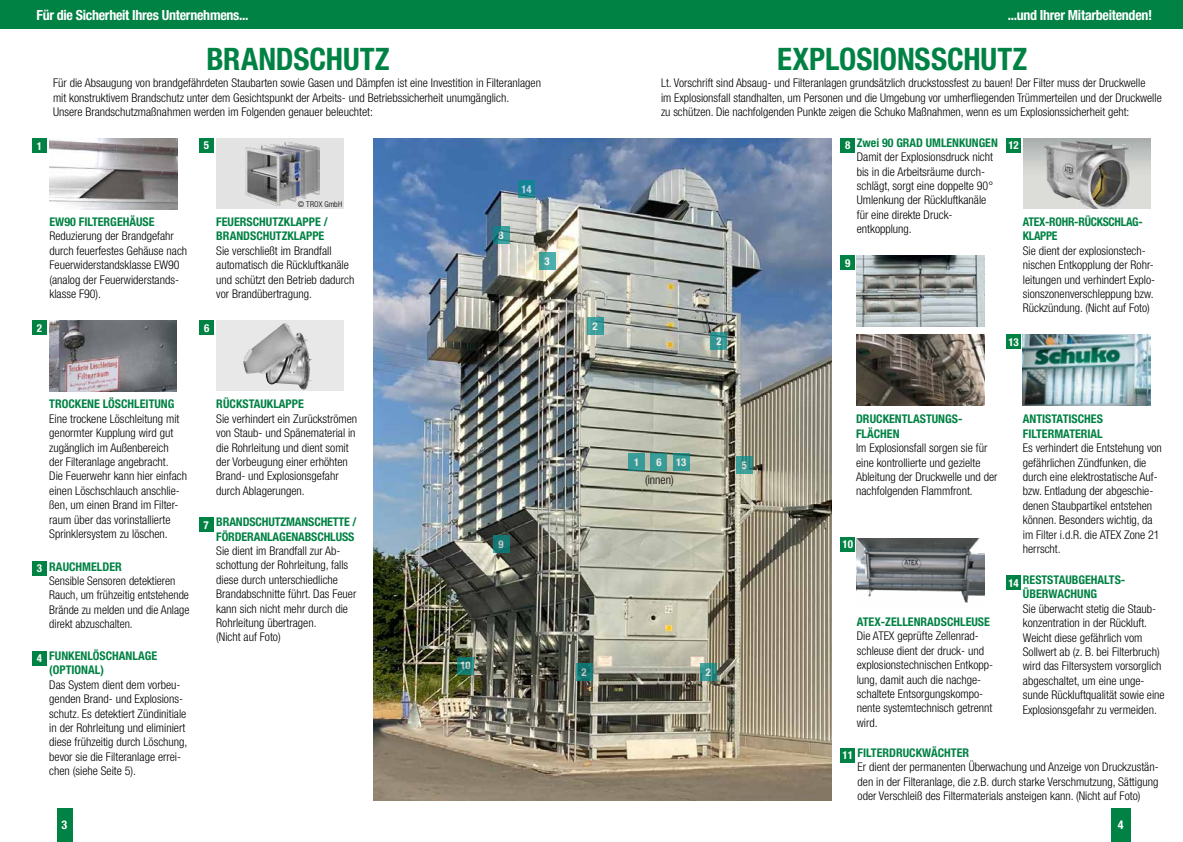
<style>
.page{position:relative;width:1183px;height:842px;background:#fff}
.page>*{position:absolute;margin:0;border:0;box-sizing:border-box;transform-origin:0 0}
.t1{font:700 condensed 31px "Helvetica Neue LT Pro";color:#008244}
.t2{font:700 condensed 14px "Helvetica Neue LT Pro";letter-spacing:-.02em;color:#fff}
.t3{font:300 condensed 12px/14.4px "Helvetica Neue LT Pro";color:#000}
.t4{font:700 condensed 12px/14.4px "Helvetica Neue LT Pro";color:#008244}
.t5{font:700 condensed 12px/14.4px "Helvetica Neue LT Pro";letter-spacing:-.02em;color:#008244}
.t6{font:700 condensed 12px "Helvetica Neue LT Pro";color:#fff}
.t7{font:700 condensed 11px "Helvetica Neue LT Pro";color:#fff}
.t8{font:700 condensed 10.7px "Helvetica Neue LT Pro";color:#fff}
.t9{font:300 condensed 8px "Helvetica Neue LT Pro";letter-spacing:.02em;color:#000}
</style>
<div class="page">
<img style="left:374px;top:138px;width:457px;height:662px">
<div style="left:216px;top:138px;width:127px;height:70px;background:#e3e3e3"></div>
<div style="left:32px;top:139px;width:14px;height:14px;background:#008244"></div>
<div style="left:32px;top:321px;width:14px;height:14px;background:#008244"></div>
<div style="left:200px;top:321px;width:14px;height:14px;background:#008244"></div>
<div style="left:199px;top:138px;width:14px;height:14px;background:#008244"></div>
<img style="left:49px;top:321px;width:128px;height:70px">
<img style="left:246px;top:142px;width:73px;height:63px">
<div style="left:216px;top:321px;width:127px;height:70px;background:#e8e8e8"></div>
<img style="left:243px;top:323px;width:69px;height:67px">
<img style="left:49px;top:138px;width:128px;height:71px">
<div style="left:199px;top:518px;width:14px;height:14px;background:#008244"></div>
<div style="left:32px;top:561px;width:14px;height:14px;background:#008244"></div>
<div style="left:32px;top:651px;width:14px;height:14px;background:#008244"></div>
<div style="left:493px;top:535px;width:16px;height:18px;background:#157673"></div>
<svg style="left:493px;top:226px;width:16px;height:18px"></svg>
<svg style="left:518px;top:180px;width:16px;height:18px"></svg>
<svg style="left:539px;top:252px;width:16px;height:18px"></svg>
<svg style="left:457px;top:657px;width:16px;height:17px"></svg>
<svg style="left:575px;top:663px;width:17px;height:18px"></svg>
<svg style="left:586px;top:317px;width:17px;height:18px"></svg>
<div style="left:0;top:0;width:1182px;height:28px;background:#008244"></div>
<img style="left:1022px;top:334px;width:128px;height:71px">
<div style="left:840px;top:748px;width:14px;height:15px;background:#008244"></div>
<div style="left:840px;top:138px;width:14px;height:14px;background:#008244"></div>
<div style="left:1006px;top:335px;width:14px;height:14px;background:#008244"></div>
<div style="left:1006px;top:138px;width:14px;height:14px;background:#008244"></div>
<img style="left:856px;top:538px;width:128px;height:65px">
<img style="left:1023px;top:138px;width:127px;height:71px">
<img style="left:856px;top:255px;width:128px;height:71px">
<img style="left:856px;top:334px;width:128px;height:71px">
<div style="left:1006px;top:575px;width:14px;height:15px;background:#008244"></div>
<div style="left:840px;top:256px;width:14px;height:14px;background:#008244"></div>
<div style="left:840px;top:537px;width:14px;height:14px;background:#008244"></div>
<svg style="left:700px;top:663px;width:16px;height:18px"></svg>
<svg style="left:736px;top:456px;width:16px;height:18px"></svg>
<div style="left:628px;top:453px;width:17px;height:18px;background:#399b98"></div>
<svg style="left:672px;top:453px;width:17px;height:18px"></svg>
<div style="left:650px;top:453px;width:17px;height:18px;background:#399c96"></div>
<svg style="left:710px;top:332px;width:17px;height:18px"></svg>
<div style="left:57px;top:808px;width:15px;height:34px;background:#008244"></div>
<div style="left:1110px;top:808px;width:20px;height:34px;background:#008244"></div>
<p class="t2" style="left:37px;top:6px;width:213px">Für die Sicherheit Ihres Unternehmens...</p>
<p class="t7" style="left:37px;top:139px;width:7px">1</p>
<h1 class="t1" style="left:206px;top:41px;width:185px">BRANDSCHUTZ</h1>
<p class="t3" style="left:53px;top:76px;width:489px">Für die Absaugung von brandgefährdeten Staubarten sowie Gasen und Dämpfen ist eine Investition in Filteranlagen mit konstruktivem Brandschutz unter dem Gesichtspunkt der Arbeits- und Betriebssicherheit unumgänglich.<br>Unsere Brandschutzmaßnahmen werden im Folgenden genauer beleuchtet:</p>
<p class="t7" style="left:204px;top:139px;width:7px">5</p>
<p class="t4" style="left:49px;top:215px;width:107px">EW90 FILTERGEHÄUSE</p>
<p class="t3" style="left:49px;top:229px;width:139px">Reduzierung der Brandgefahr durch feuerfestes Gehäuse nach<br>Feuerwiderstandsklasse EW90 (analog der Feuerwiderstands&shy;klasse F90).</p>
<p class="t9" style="left:298px;top:199px;width:46px">© TROX GmbH</p>
<p class="t4" style="left:216px;top:215px;width:113px">FEUERSCHUTZKLAPPE /<br>BRANDSCHUTZKLAPPE</p>
<p class="t3" style="left:216px;top:243px;width:140px">Sie verschließt im Brandfall automatisch die Rückluftkanäle und schützt den Betrieb dadurch vor Brandübertragung.</p>
<p class="t8" style="left:498px;top:228px;width:7px">8</p>
<p class="t8" style="left:521px;top:182px;width:12px">14</p>
<p class="t8" style="left:544px;top:255px;width:7px">3</p>
<p class="t7" style="left:37px;top:321px;width:7px">2</p>
<p class="t7" style="left:204px;top:321px;width:7px">6</p>
<p class="t4" style="left:49px;top:397px;width:127px">TROCKENE LÖSCHLEITUNG</p>
<p class="t3" style="left:49px;top:411px;width:139px">Eine trockene Löschleitung mit genormter Kupplung wird gut zugänglich im Außenbereich<br>der Filteranlage angebracht.<br>Die Feuerwehr kann hier einfach einen Löschschlauch anschlie&shy;ßen, um einen Brand im Filter&shy;raum über das vorinstallierte<br>Sprinklersystem zu löschen.</p>
<p class="t4" style="left:49px;top:559px;width:74px">RAUCHMELDER</p>
<p class="t3" style="left:49px;top:573px;width:141px">Sensible Sensoren detektieren<br>Rauch, um frühzeitig entstehende<br>Brände zu melden und die Anlage direkt abzuschalten.</p>
<p class="t7" style="left:37px;top:562px;width:7px">3</p>
<p class="t4" style="left:49px;top:648px;width:109px">FUNKENLÖSCHANLAGE (OPTIONAL)</p>
<p class="t3" style="left:49px;top:677px;width:140px">Das System dient dem vorbeu&shy;genden Brand- und Explosions&shy;schutz. Es detektiert Zündinitiale in der Rohrleitung und eliminiert diese frühzeitig durch Löschung, bevor sie die Filteranlage errei&shy;chen (siehe Seite 5).</p>
<p class="t7" style="left:37px;top:652px;width:7px">4</p>
<p class="t4" style="left:216px;top:397px;width:89px">RÜCKSTAUKLAPPE</p>
<p class="t3" style="left:216px;top:411px;width:142px">Sie verhindert ein Zurückströmen von Staub- und Spänematerial in die Rohrleitung und dient somit der Vorbeugung einer erhöhten<br>Brand- und Explosionsgefahr durch Ablagerungen.</p>
<p class="t7" style="left:203px;top:518px;width:7px">7</p>
<p class="t4" style="left:216px;top:515px;width:142px">BRANDSCHUTZMANSCHETTE /<br>FÖRDERANLAGENABSCHLUSS</p>
<p class="t3" style="left:216px;top:543px;width:141px">Sie dient im Brandfall zur Ab&shy;schottung der Rohrleitung, falls diese durch unterschiedliche<br>Brandabschnitte führt. Das Feuer kann sich nicht mehr durch die<br>Rohrleitung übertragen.<br>(Nicht auf Foto)</p>
<p class="t6" style="left:62px;top:818px;width:7px">3</p>
<p class="t8" style="left:498px;top:537px;width:7px">9</p>
<p class="t8" style="left:460px;top:659px;width:12px">10</p>
<p class="t8" style="left:592px;top:320px;width:7px">2</p>
<p class="t8" style="left:581px;top:665px;width:7px">2</p>
<p class="t2" style="left:1007px;top:6px;width:146px">...und Ihrer Mitarbeitenden!</p>
<h1 class="t1" style="left:776px;top:41px;width:252px">EXPLOSIONSSCHUTZ</h1>
<p class="t3" style="left:660px;top:76px;width:502px">Lt. Vorschrift sind Absaug- und Filteranlagen grundsätzlich druckstossfest zu bauen! Der Filter muss der Druckwelle<br>im Explosionsfall standhalten, um Personen und die Umgebung vor umherfliegenden Trümmerteilen und der Druckwelle zu schützen. Die nachfolgenden Punkte zeigen die Schuko Maßnahmen, wenn es um Explosionssicherheit geht:</p>
<p class="t8" style="left:716px;top:334px;width:7px">2</p>
<p class="t8" style="left:634px;top:456px;width:7px">1</p>
<p class="t8" style="left:656px;top:456px;width:7px">6</p>
<p class="t8" style="left:676px;top:456px;width:12px">13</p>
<p class="t3" style="left:645px;top:472px;width:30px">(innen)</p>
<p class="t8" style="left:741px;top:458px;width:7px">5</p>
<p class="t8" style="left:705px;top:665px;width:7px">2</p>
<p class="t4" style="left:856px;top:135px;width:142px">Zwei 90 GRAD UMLENKUNGEN</p>
<p class="t3" style="left:856px;top:150px;width:138px">Damit der Explosionsdruck nicht bis in die Arbeitsräume durch&shy;schlägt, sorgt eine doppelte 90°<br>Umlenkung der Rückluftkanäle für eine direkte Druck&shy;entkopplung.</p>
<p class="t7" style="left:844px;top:139px;width:7px">8</p>
<p class="t7" style="left:844px;top:256px;width:7px">9</p>
<p class="t7" style="left:1008px;top:139px;width:12px">12</p>
<p class="t5" style="left:1022px;top:215px;width:121px">ATEX-ROHR-RÜCKSCHLAG-<br>KLAPPE</p>
<p class="t3" style="left:1022px;top:243px;width:134px">Sie dient der explosionstech&shy;nischen Entkopplung der Rohr&shy;leitungen und verhindert Explo&shy;sionszonenverschleppung bzw.<br>Rückzündung. (Nicht auf Foto)</p>
<p class="t7" style="left:1008px;top:335px;width:12px">13</p>
<p class="t4" style="left:855px;top:412px;width:108px">DRUCKENTLASTUNGS-<br>FLÄCHEN</p>
<p class="t3" style="left:855px;top:441px;width:143px">Im Explosionsfall sorgen sie für eine kontrollierte und gezielte<br>Ableitung der Druckwelle und der nachfolgenden Flammfront.</p>
<p class="t7" style="left:842px;top:538px;width:12px">10</p>
<p class="t4" style="left:856px;top:615px;width:135px">ATEX-ZELLENRADSCHLEUSE</p>
<p class="t3" style="left:856px;top:629px;width:138px">Die ATEX geprüfte Zellenrad&shy;schleuse dient der druck- und explosionstechnischen Entkopp&shy;lung, damit auch die nachge&shy;schaltete Entsorgungskompo&shy;nente systemtechnisch getrennt wird.</p>
<p class="t4" style="left:1022px;top:412px;width:81px">ANTISTATISCHES<br>FILTERMATERIAL</p>
<p class="t3" style="left:1022px;top:441px;width:140px">Es verhindert die Entstehung von gefährlichen Zündfunken, die durch eine elektrostatische Auf&shy;bzw. Entladung der abgeschie&shy;denen Staubpartikel entstehen können. Besonders wichtig, da im Filter i.d.R. die ATEX Zone 21 herrscht.</p>
<p class="t4" style="left:1022px;top:573px;width:104px">RESTSTAUBGEHALTS-<br>ÜBERWACHUNG</p>
<p class="t3" style="left:1022px;top:601px;width:143px">Sie überwacht stetig die Staub&shy;konzentration in der Rückluft.<br>Weicht diese gefährlich vom<br>Sollwert ab (z. B. bei Filterbruch) wird das Filtersystem vorsorglich abgeschaltet, um eine unge&shy;sunde Rückluftqualität sowie eine<br>Explosionsgefahr zu vermeiden.</p>
<p class="t7" style="left:1008px;top:576px;width:12px">14</p>
<p class="t4" style="left:857px;top:746px;width:113px">FILTERDRUCKWÄCHTER</p>
<p class="t3" style="left:857px;top:760px;width:302px;text-align:justify">Er dient der permanenten Überwachung und Anzeige von Druckzustän&shy;den in der Filteranlage, die z.B. durch starke Verschmutzung, Sättigung oder Verschleiß des Filtermaterials ansteigen kann. (Nicht auf Foto)</p>
<p class="t7" style="left:842px;top:749px;width:12px">11</p>
<p class="t6" style="left:1117px;top:818px;width:7px">4</p>
</div>
